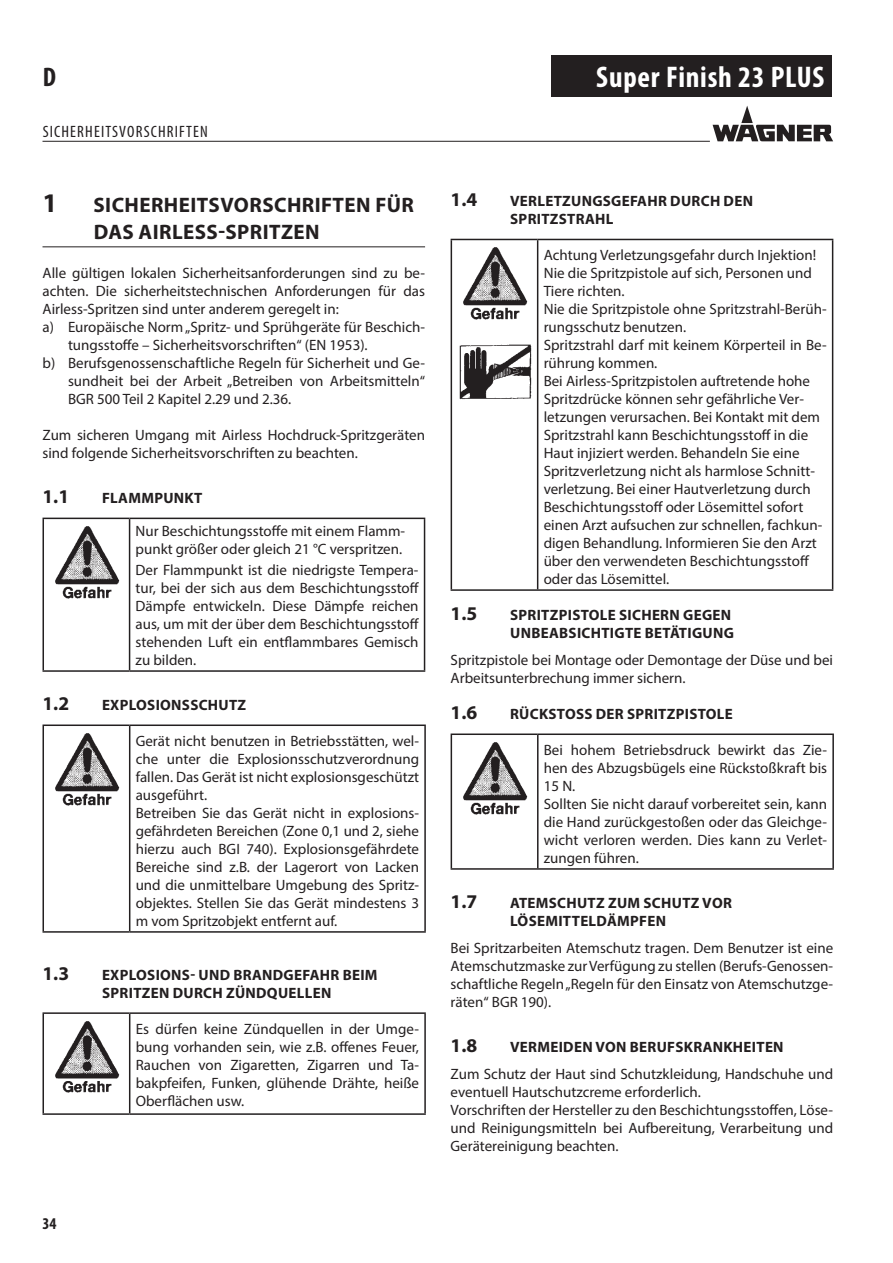
<style>
.page{position:relative;width:893px;height:1263px;background:#fff}
.page>*{position:absolute;margin:0;border:0;box-sizing:border-box;transform-origin:0 0}
.t1{font:700 condensed 30px "Myriad Pro";letter-spacing:.025em;color:#fff}
.t2{font:700 condensed 27px "Myriad Pro";color:#231f20}
.t3{font:700 27px "Myriad Pro";color:#231f20}
.t4{font:700 21px/27px "Myriad Pro";letter-spacing:.02em;color:#231f20}
.t5{font:700 19.5px "Myriad Pro";color:#231f20}
.t6{font:condensed 16.5px "Myriad Pro";letter-spacing:.07em;color:#231f20}
.t7{font:700 condensed 16.5px "Myriad Pro";color:#231f20}
.t8{font:15px/18px "Myriad Pro";color:#231f20}
.t9{font:700 15px/18px "Myriad Pro";letter-spacing:.02em;color:#231f20}
</style>
<div class="page">
<div style="left:551px;top:56px;width:281px;height:41px;background:#231f20"></div>
<hr style="left:43px;top:141px;width:667px;height:1px;background:#231f20">
<svg style="left:712px;top:106px;width:121px;height:35px"></svg>
<hr style="left:43px;top:246px;width:382px;height:1px;background:#231f20">
<hr style="left:43px;top:518px;width:87px;height:1px;background:#231f20">
<hr style="left:43px;top:519px;width:1px;height:151px;background:#231f20">
<hr style="left:130px;top:518px;width:295px;height:1px;background:#231f20">
<hr style="left:129px;top:519px;width:1px;height:151px;background:#231f20">
<hr style="left:424px;top:519px;width:1px;height:151px;background:#231f20">
<hr style="left:43px;top:670px;width:87px;height:2px;background:#231f20">
<hr style="left:130px;top:670px;width:295px;height:2px;background:#231f20">
<img style="left:55px;top:526px;width:65px;height:73px">
<hr style="left:43px;top:725px;width:87px;height:1px;background:#231f20">
<hr style="left:43px;top:726px;width:1px;height:205px;background:#231f20">
<hr style="left:130px;top:725px;width:296px;height:1px;background:#231f20">
<hr style="left:129px;top:726px;width:1px;height:205px;background:#231f20">
<hr style="left:424px;top:726px;width:2px;height:205px;background:#231f20">
<hr style="left:43px;top:931px;width:87px;height:2px;background:#231f20">
<hr style="left:130px;top:931px;width:296px;height:2px;background:#231f20">
<img style="left:55px;top:733px;width:65px;height:73px">
<hr style="left:43px;top:1012px;width:87px;height:2px;background:#231f20">
<hr style="left:43px;top:1014px;width:1px;height:99px;background:#231f20">
<hr style="left:130px;top:1012px;width:296px;height:2px;background:#231f20">
<hr style="left:129px;top:1014px;width:1px;height:99px;background:#231f20">
<hr style="left:424px;top:1014px;width:2px;height:99px;background:#231f20">
<hr style="left:43px;top:1113px;width:87px;height:2px;background:#231f20">
<hr style="left:130px;top:1113px;width:296px;height:2px;background:#231f20">
<img style="left:55px;top:1021px;width:65px;height:72px">
<hr style="left:451px;top:239px;width:87px;height:1px;background:#231f20">
<hr style="left:451px;top:240px;width:1px;height:349px;background:#231f20">
<hr style="left:538px;top:239px;width:295px;height:1px;background:#231f20">
<hr style="left:537px;top:240px;width:1px;height:349px;background:#231f20">
<hr style="left:832px;top:240px;width:1px;height:349px;background:#231f20">
<hr style="left:451px;top:589px;width:382px;height:2px;background:#231f20">
<img style="left:463px;top:247px;width:65px;height:73px">
<img style="left:459px;top:344px;width:73px;height:56px">
<hr style="left:451px;top:734px;width:87px;height:1px;background:#231f20">
<hr style="left:451px;top:735px;width:1px;height:133px;background:#231f20">
<hr style="left:538px;top:734px;width:296px;height:1px;background:#231f20">
<hr style="left:537px;top:735px;width:1px;height:133px;background:#231f20">
<hr style="left:832px;top:735px;width:2px;height:133px;background:#231f20">
<hr style="left:451px;top:868px;width:383px;height:2px;background:#231f20">
<img style="left:463px;top:742px;width:65px;height:73px">
<h2 class="t2" style="left:43px;top:61px;width:15px">D</h2>
<p class="t6" style="left:43px;top:121px;width:167px">SICHERHEITSVORSCHRIFTEN</p>
<h2 class="t3" style="left:43px;top:193px;width:16px">1</h2>
<h3 class="t4" style="left:94px;top:193px;width:322px">SICHERHEITSVORSCHRIFTEN FÜR<br>DAS AIRLESS-SPRITZEN</h3>
<p class="t8" style="left:43px;top:265px;width:384px">Alle gültigen lokalen Sicherheitsanforderungen sind zu be-</p>
<p class="t8" style="left:43px;top:283px;width:384px">achten. Die sicherheitstechnischen Anforderungen für das</p>
<p class="t8" style="left:43px;top:301px;width:298px">Airless-Spritzen sind unter anderem geregelt in:</p>
<p class="t8" style="left:43px;top:319px;width:384px">a) Europäische Norm „Spritz- und Sprühgeräte für Beschich-</p>
<p class="t8" style="left:68px;top:337px;width:301px">tungsstoffe – Sicherheitsvorschriften“ (EN 1953).</p>
<p class="t8" style="left:43px;top:355px;width:384px">b) Berufsgenossenschaftliche Regeln für Sicherheit und Ge-</p>
<p class="t8" style="left:68px;top:373px;width:358px">sundheit bei der Arbeit „Betreiben von Arbeitsmitteln“</p>
<p class="t8" style="left:68px;top:391px;width:225px">BGR 500 Teil 2 Kapitel 2.29 und 2.36.</p>
<p class="t8" style="left:43px;top:427px;width:384px">Zum sicheren Umgang mit Airless Hochdruck-Spritzgeräten sind folgende Sicherheitsvorschriften zu beachten.</p>
<h3 class="t5" style="left:43px;top:489px;width:28px">1.1</h3>
<p class="t9" style="left:102px;top:490px;width:102px">FLAMMPUNKT</p>
<p class="t8" style="left:136px;top:523px;width:271px">Nur Beschichtungsstoffe mit einem Flamm&shy;punkt größer oder gleich 21 °C verspritzen.</p>
<p class="t8" style="left:136px;top:562px;width:285px;text-align:justify">Der Flammpunkt ist die niedrigste Tempera&shy;tur, bei der sich aus dem Beschichtungsstoff Dämpfe entwickeln. Diese Dämpfe reichen aus, um mit der über dem Beschichtungsstoff stehenden Luft ein entflammbares Gemisch zu bilden.</p>
<h3 class="t5" style="left:43px;top:696px;width:28px">1.2</h3>
<p class="t9" style="left:102px;top:697px;width:146px">EXPLOSIONSSCHUTZ</p>
<p class="t8" style="left:136px;top:733px;width:285px">Gerät nicht benutzen in Betriebsstätten, wel&shy;che unter die Explosionsschutzverordnung fallen. Das Gerät ist nicht explosionsgeschützt ausgeführt.<br>Betreiben Sie das Gerät nicht in explosions&shy;gefährdeten Bereichen (Zone 0,1 und 2, siehe hierzu auch BGI 740). Explosionsgefährdete Bereiche sind z.B. der Lagerort von Lacken und die unmittelbare Umgebung des Spritz&shy;objektes. Stellen Sie das Gerät mindestens 3 m vom Spritzobjekt entfernt auf.</p>
<h3 class="t5" style="left:43px;top:966px;width:28px">1.3</h3>
<p class="t9" style="left:102px;top:967px;width:277px">EXPLOSIONS- UND BRANDGEFAHR BEIM<br>SPRITZEN DURCH ZÜNDQUELLEN</p>
<p class="t8" style="left:136px;top:1021px;width:285px;text-align:justify">Es dürfen keine Zündquellen in der Umge&shy;bung vorhanden sein, wie z.B. offenes Feuer, Rauchen von Zigaretten, Zigarren und Ta&shy;bakpfeifen, Funken, glühende Drähte, heiße Oberflächen usw.</p>
<p class="t7" style="left:43px;top:1214px;width:16px">34</p>
<h1 class="t1" style="left:596px;top:59px;width:230px">Super Finish 23 PLUS</h1>
<h3 class="t5" style="left:451px;top:192px;width:28px">1.4</h3>
<p class="t9" style="left:510px;top:193px;width:244px">VERLETZUNGSGEFAHR DURCH DEN<br>SPRITZSTRAHL</p>
<p class="t8" style="left:544px;top:247px;width:284px">Achtung Verletzungsgefahr durch Injektion!<br>Nie die Spritzpistole auf sich, Personen und Tiere richten.<br>Nie die Spritzpistole ohne Spritzstrahl-Berüh&shy;rungsschutz benutzen.<br>Spritzstrahl darf mit keinem Körperteil in Be&shy;rührung kommen.<br>Bei Airless-Spritzpistolen auftretende hohe Spritzdrücke können sehr gefährliche Ver&shy;letzungen verursachen. Bei Kontakt mit dem Spritzstrahl kann Beschichtungsstoff in die Haut injiziert werden. Behandeln Sie eine Spritzverletzung nicht als harmlose Schnitt&shy;verletzung. Bei einer Hautverletzung durch Beschichtungsstoff oder Lösemittel sofort einen Arzt aufsuchen zur schnellen, fachkun&shy;digen Behandlung. Informieren Sie den Arzt über den verwendeten Beschichtungsstoff oder das Lösemittel.</p>
<h3 class="t5" style="left:451px;top:606px;width:28px">1.5</h3>
<p class="t9" style="left:510px;top:607px;width:225px">SPRITZPISTOLE SICHERN GEGEN<br>UNBEABSICHTIGTE BETÄTIGUNG</p>
<p class="t8" style="left:451px;top:652px;width:384px">Spritzpistole bei Montage oder Demontage der Düse und bei<br>Arbeitsunterbrechung immer sichern.</p>
<h3 class="t5" style="left:451px;top:705px;width:28px">1.6</h3>
<p class="t9" style="left:510px;top:706px;width:224px">RÜCKSTOSS DER SPRITZPISTOLE</p>
<p class="t8" style="left:544px;top:742px;width:285px">Bei hohem Betriebsdruck bewirkt das Zie&shy;hen des Abzugsbügels eine Rückstoßkraft bis 15 N.<br>Sollten Sie nicht darauf vorbereitet sein, kann die Hand zurückgestoßen oder das Gleichge&shy;wicht verloren werden. Dies kann zu Verlet&shy;zungen führen.</p>
<h3 class="t5" style="left:451px;top:894px;width:28px">1.7</h3>
<p class="t9" style="left:510px;top:895px;width:223px">ATEMSCHUTZ ZUM SCHUTZ VOR<br>LÖSEMITTELDÄMPFEN</p>
<p class="t8" style="left:451px;top:940px;width:384px;text-align:justify">Bei Spritzarbeiten Atemschutz tragen. Dem Benutzer ist eine Atemschutzmaske zur Verfügung zu stellen (Berufs-Genossen&shy;schaftliche Regeln „Regeln für den Einsatz von Atemschutzge&shy;räten“ BGR 190).</p>
<h3 class="t5" style="left:451px;top:1038px;width:28px">1.8</h3>
<p class="t9" style="left:510px;top:1039px;width:275px">VERMEIDEN VON BERUFSKRANKHEITEN</p>
<p class="t8" style="left:451px;top:1066px;width:384px">Zum Schutz der Haut sind Schutzkleidung, Handschuhe und eventuell Hautschutzcreme erforderlich.<br>Vorschriften der Hersteller zu den Beschichtungsstoffen, Löse&shy;und Reinigungsmitteln bei Aufbereitung, Verarbeitung und Gerätereinigung beachten.</p>
</div>
